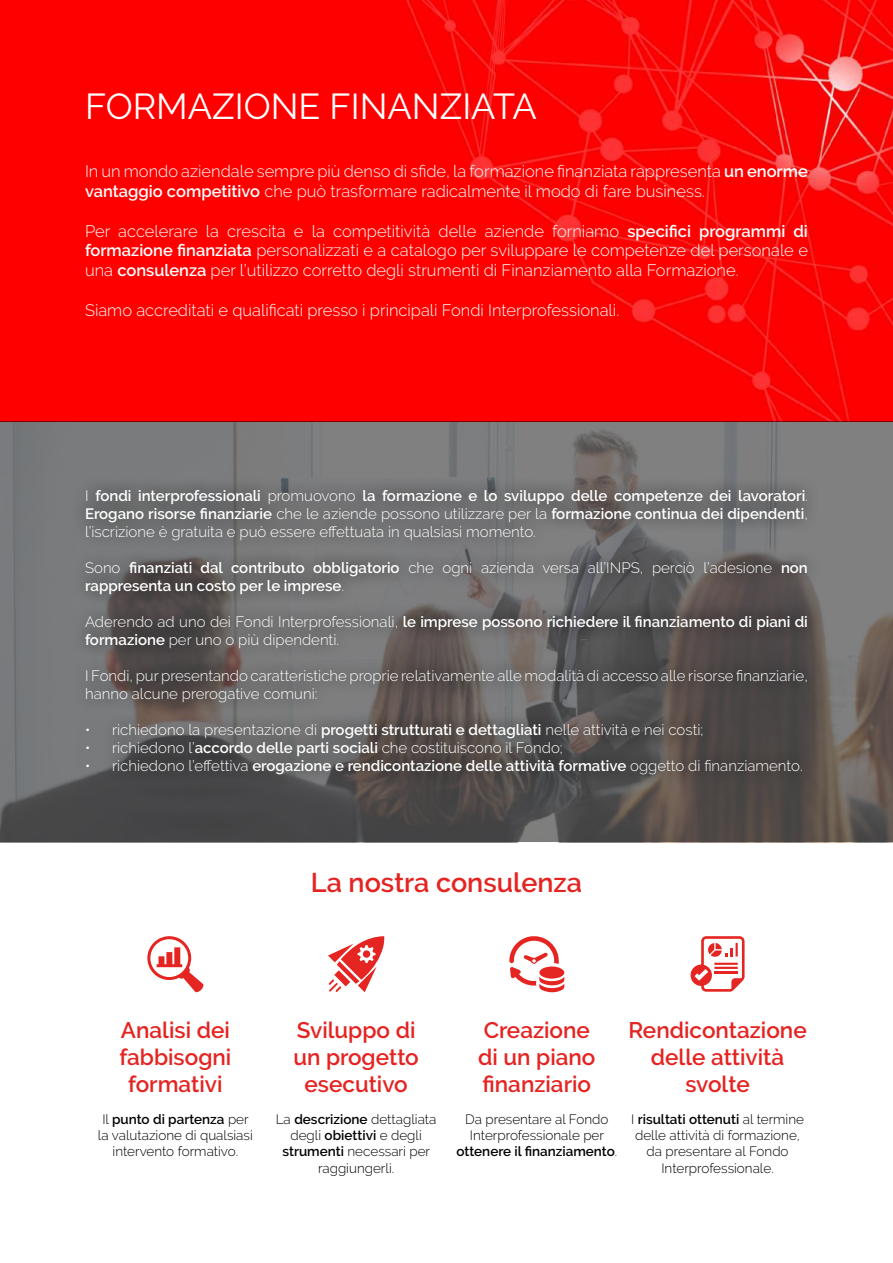
<style>
.page{position:relative;width:893px;height:1263px;background:#fff}
.page>*{position:absolute;margin:0;border:0;box-sizing:border-box;transform-origin:0 0}
.t1{font:36px "Raleway";color:#fff}
.t2{font:600 27px "Raleway";color:#e52321}
.t3{font:600 22.5px/27px "Raleway";color:#e52321;text-align:center}
.t4{font:300 16.5px/19.8px "Raleway";color:#fff}
.t5{font:600 15px/18px "Raleway";color:#fff;text-align:justify}
.t6{font:300 15px/18px "Raleway";color:#fff}
.t7{font:300 13.5px/16.2px "Raleway";color:#020203;text-align:center}
.s1{font-weight:600}
.s2{font-weight:300}
</style>
<div class="page">
<img style="left:0;top:0;width:893px;height:421px">
<svg style="left:0;top:421px;width:893px;height:421px;background:#6b6868"></svg>
<div style="left:71px;top:475px;width:751px;height:314px;background:#000;opacity:.75"></div>
<svg style="left:147px;top:936px;width:56px;height:56px"></svg>
<svg style="left:328px;top:936px;width:56px;height:56px"></svg>
<svg style="left:509px;top:936px;width:55px;height:56px"></svg>
<svg style="left:691px;top:936px;width:54px;height:56px"></svg>
<h1 class="t1" style="left:85px;top:85px;width:453px">FORMAZIONE FINANZIATA</h1>
<p class="t4" style="left:85px;top:161px;width:724px">In un mondo aziendale sempre più denso di sfide, la formazione finanziata rappresenta <span class="s1">un enorme vantaggio competitivo</span> che può trasformare radicalmente il modo di fare business.</p>
<p class="t4" style="left:85px;top:221px;width:724px;text-align:justify">Per accelerare la crescita e la competitività delle aziende forniamo <span class="s1">specifici programmi di formazione finanziata</span> personalizzati e a catalogo per sviluppare le competenze del personale e una <span class="s1">consulenza</span> per l’utilizzo corretto degli strumenti di Finanziamento alla Formazione.</p>
<p class="t4" style="left:85px;top:300px;width:536px">Siamo accreditati e qualificati presso i principali Fondi Interprofessionali.</p>
<p class="t5" style="left:85px;top:487px;width:724px"><span class="s2">I</span> fondi interprofessionali <span class="s2">promuovono</span> la formazione e lo sviluppo delle competenze dei lavoratori<span class="s2">.<br></span>Erogano risorse finanziarie <span class="s2">che le aziende possono utilizzare per la</span> formazione continua dei dipendenti<span class="s2">, l’iscrizione è gratuita e può essere effettuata in qualsiasi momento.</span></p>
<p class="t5" style="left:85px;top:559px;width:724px"><span class="s2">Sono</span> finanziati dal contributo obbligatorio <span class="s2">che ogni azienda versa all’INPS, perciò l’adesione</span> non rappresenta un costo per le imprese<span class="s2">.</span></p>
<p class="t6" style="left:85px;top:612px;width:724px">Aderendo ad uno dei Fondi Interprofessionali, <span class="s1">le imprese possono richiedere il finanziamento di piani di formazione</span> per uno o più dipendenti.</p>
<p class="t6" style="left:85px;top:666px;width:724px">I Fondi, pur presentando caratteristiche proprie relativamente alle modalità di accesso alle risorse finanziarie, hanno alcune prerogative comuni:</p>
<p class="t6" style="left:85px;top:720px;width:620px">• richiedono la presentazione di <span class="s1">progetti strutturati e dettagliati</span> nelle attività e nei costi;</p>
<p class="t6" style="left:85px;top:738px;width:479px">• richiedono l’<span class="s1">accordo delle parti sociali</span> che costituiscono il Fondo;</p>
<p class="t5" style="left:85px;top:757px;width:719px"><span class="s2">• richiedono l’effettiva</span> erogazione e rendicontazione delle attività formative <span class="s2">oggetto di finanziamento.</span></p>
<h2 class="t2" style="left:311px;top:867px;width:273px">La nostra consulenza</h2>
<h3 class="t3" style="left:119px;top:1016px;width:113px">Analisi dei fabbisogni formativi</h3>
<p class="t7" style="left:98px;top:1111px;width:156px">Il <span class="s1">punto di partenza</span> per la valutazione di qualsiasi intervento formativo.</p>
<h3 class="t3" style="left:293px;top:1016px;width:127px">Sviluppo di un progetto esecutivo</h3>
<p class="t7" style="left:276px;top:1111px;width:162px">La <span class="s1">descrizione</span> dettagliata degli <span class="s1">obiettivi</span> e degli <span class="s1">strumenti</span> necessari per raggiungerli.</p>
<h3 class="t3" style="left:478px;top:1016px;width:119px;text-align:left">Creazione di un piano finanziario</h3>
<p class="t7" style="left:456px;top:1111px;width:162px">Da presentare al Fondo<br>Interprofessionale per <span class="s1">ottenere il finanziamento</span>.</p>
<h3 class="t3" style="left:628px;top:1016px;width:180px">Rendicontazione delle attività svolte</h3>
<p class="t7" style="left:631px;top:1111px;width:175px">I <span class="s1">risultati ottenuti</span> al termine delle attività di formazione, da presentare al Fondo<br>Interprofessionale.</p>
</div>
